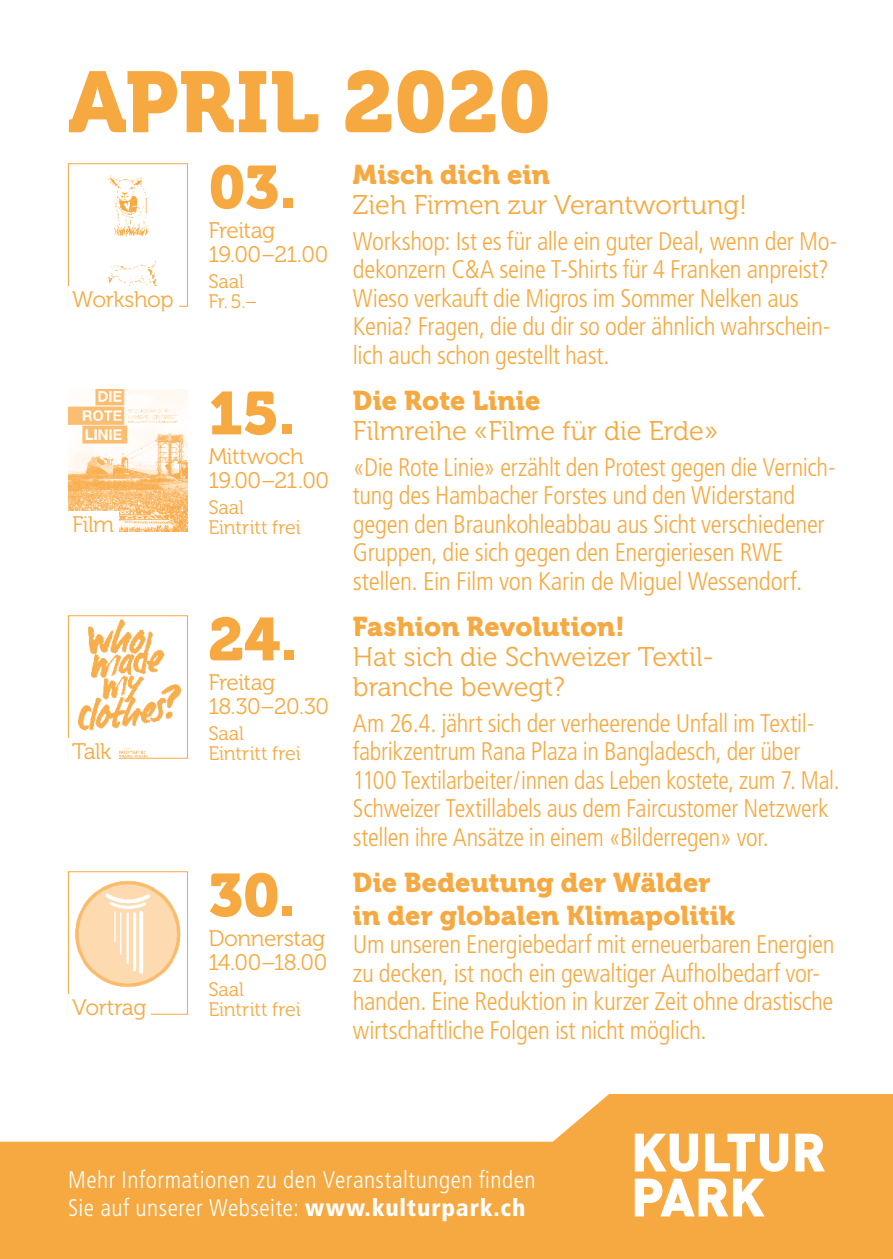
<style>
.page{position:relative;width:893px;height:1259px;background:#fff}
.page>*{position:absolute;margin:0;border:0;box-sizing:border-box;transform-origin:0 0}
.t1{font:85.5px "Museo 900";color:#f7a941}
.t2{font:60px "Museo 900";letter-spacing:-.01em;color:#f7a941}
.t3{font:27px/30px "Museo 300";color:#f7a941}
.t4{font:27px/33px "Museo 900";letter-spacing:.01em;color:#f7a941}
.t5{font:300 condensed 25.5px/28.5px "Frutiger LT";letter-spacing:-.015em;color:#f7a941}
.t6{font:300 condensed 24px/28.8px "Frutiger LT";letter-spacing:.02em;color:#fff}
.t7{font:22.5px/23.1px "Museo 300";letter-spacing:-.02em;color:#f7a941}
.t8{font:19.5px/19.5px "Museo 300";letter-spacing:-.005em;color:#f7a941}
.s1{font-weight:900}
</style>
<div class="page">
<svg style="left:0;top:1094px;width:892px;height:165px;fill:#f7a941"></svg>
<svg style="left:892px;top:1094px;width:1px;height:165px"></svg>
<svg style="left:635px;top:1178px;width:130px;height:38px"></svg>
<svg style="left:635px;top:1133px;width:63px;height:38px"></svg>
<svg style="left:705px;top:1133px;width:83px;height:38px"></svg>
<svg style="left:795px;top:1133px;width:30px;height:38px"></svg>
<img style="left:107px;top:175px;width:50px;height:111px">
<div style="left:68px;top:163px;width:120px;height:144px;border:1px solid #f7a941"></div>
<img style="left:68px;top:389px;width:119px;height:143px">
<img style="left:79px;top:620px;width:102px;height:136px">
<div style="left:68px;top:615px;width:120px;height:143px;border:1px solid #f7a941"></div>
<img style="left:75px;top:880px;width:106px;height:108px">
<div style="left:68px;top:871px;width:120px;height:143px;border:1px solid #f7a941"></div>
<div style="left:68px;top:286px;width:110px;height:20px;background:#fff"></div>
<div style="left:68px;top:512px;width:50px;height:20px;background:#fff"></div>
<div style="left:68px;top:738px;width:50px;height:20px;background:#fff"></div>
<div style="left:68px;top:995px;width:83px;height:20px;background:#fff"></div>
<h1 class="t1" style="left:68px;top:54px;width:484px">APRIL 2020</h1>
<h2 class="t2" style="left:208px;top:153px;width:90px">03.</h2>
<p class="t7" style="left:208px;top:220px;width:121px">Freitag<br>19.00–21.00</p>
<p class="t8" style="left:208px;top:272px;width:51px">Saal<br>Fr.5.–</p>
<p class="t4" style="left:353px;top:158px;width:199px">Misch dich ein</p>
<p class="t3" style="left:353px;top:190px;width:396px">Zieh Firmen zur Verantwortung!</p>
<p class="t5" style="left:353px;top:227px;width:486px">Workshop: Ist es für alle ein guter Deal, wenn der Mo&shy;dekonzern C&amp;A seine T-Shirts für 4 Franken anpreist?<br>Wieso verkauft die Migros im Sommer Nelken aus Kenia? Fragen, die du dir so oder ähnlich wahrschein&shy;lich auch schon gestellt hast.</p>
<p class="t7" style="left:72px;top:288px;width:103px">Workshop</p>
<p class="t7" style="left:72px;top:513px;width:43px">Film</p>
<p class="t7" style="left:72px;top:740px;width:41px">Talk</p>
<p class="t7" style="left:72px;top:996px;width:76px">Vortrag</p>
<h2 class="t2" style="left:208px;top:379px;width:89px">15.</h2>
<p class="t7" style="left:208px;top:445px;width:122px">Mittwoch<br>19.00–21.00</p>
<p class="t8" style="left:208px;top:498px;width:94px">Saal<br>Eintritt frei</p>
<h2 class="t2" style="left:208px;top:605px;width:91px">24.</h2>
<p class="t7" style="left:208px;top:671px;width:122px">Freitag<br>18.30–20.30</p>
<p class="t8" style="left:208px;top:724px;width:94px">Saal<br>Eintritt frei</p>
<h2 class="t2" style="left:208px;top:861px;width:90px">30.</h2>
<p class="t7" style="left:208px;top:927px;width:120px">Donnerstag<br>14.00–18.00</p>
<p class="t8" style="left:208px;top:980px;width:94px">Saal<br>Eintritt frei</p>
<p class="t4" style="left:353px;top:384px;width:189px">Die Rote Linie</p>
<p class="t3" style="left:353px;top:416px;width:367px">Filmreihe «Filme für die Erde»</p>
<p class="t5" style="left:353px;top:453px;width:484px">«Die Rote Linie» erzählt den Protest gegen die Vernich&shy;tung des Hambacher Forstes und den Widerstand gegen den Braunkohleabbau aus Sicht verschiedener Gruppen, die sich gegen den Energieriesen RWE stellen. Ein Film von Karin de Miguel Wessendorf.</p>
<p class="t4" style="left:353px;top:610px;width:273px">Fashion Revolution!</p>
<p class="t3" style="left:353px;top:642px;width:363px">Hat sich die Schweizer Textil&shy;branche bewegt?</p>
<p class="t5" style="left:353px;top:709px;width:488px">Am 26.4. jährt sich der verheerende Unfall im Textil&shy;fabrikzentrum Rana Plaza in Bangladesch, der über 1100 Textilarbeiter/innen das Leben kostete, zum 7. Mal.<br>Schweizer Textillabels aus dem Faircustomer Netzwerk stellen ihre Ansätze in einem «Bilderregen» vor.</p>
<p class="t4" style="left:353px;top:866px;width:384px">Die Bedeutung der Wälder in der globalen Klimapolitik</p>
<p class="t5" style="left:353px;top:930px;width:483px">Um unseren Energiebedarf mit erneuerbaren Energien zu decken, ist noch ein gewaltiger Aufholbedarf vor&shy;handen. Eine Reduktion in kurzer Zeit ohne drastische wirtschaftliche Folgen ist nicht möglich.</p>
<p class="t6" style="left:68px;top:1165px;width:469px">Mehr Informationen zu den Veranstaltungen finden<br>Sie auf unserer Webseite: <span class="s1">www.kulturpark.ch</span></p>
</div>
